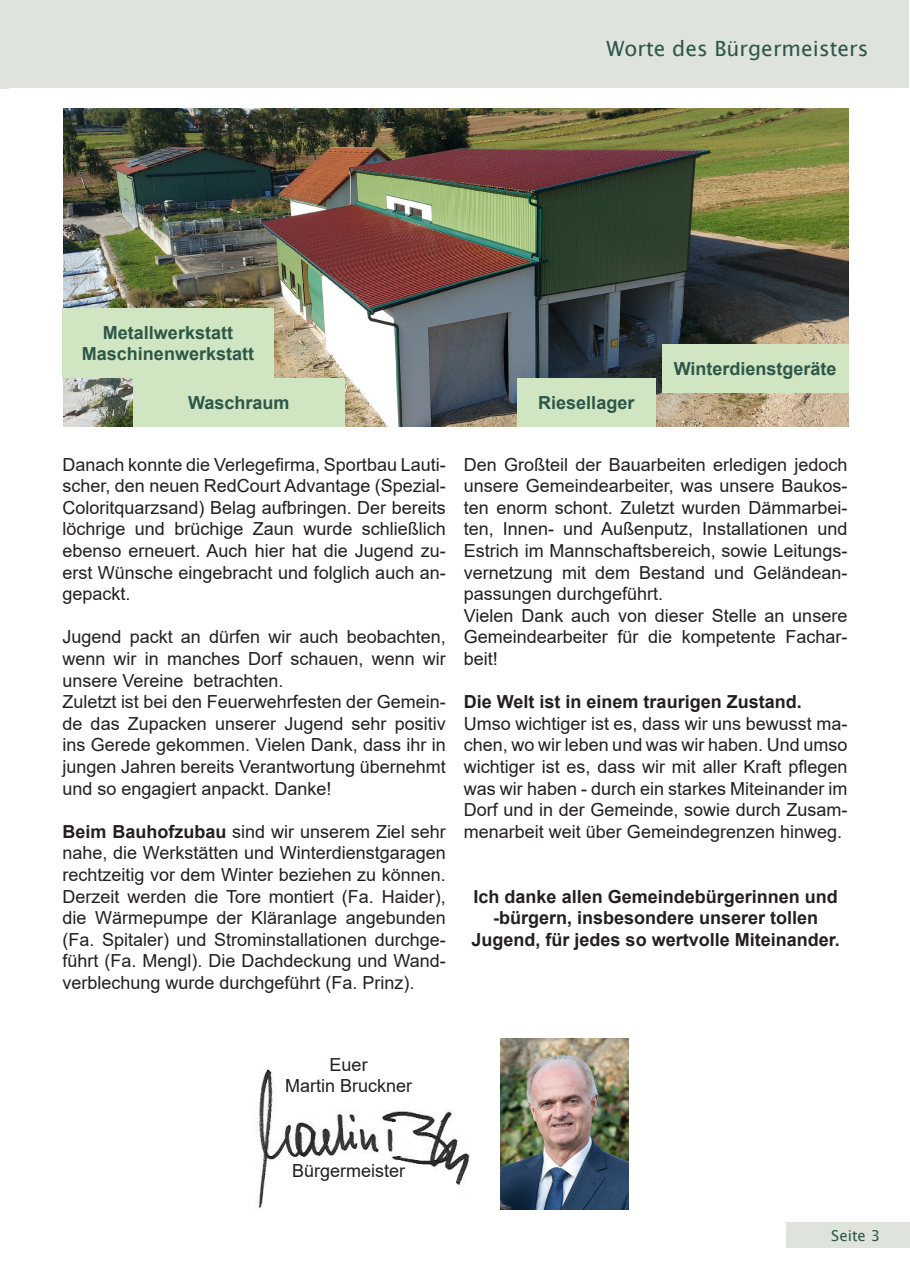
<style>
.page{position:relative;width:910px;height:1280px;background:#fff}
.page>*{position:absolute;margin:0;border:0;box-sizing:border-box;transform-origin:0 0}
.t1{font:21px "Lucida Sans Unicode";color:#2e5747}
.t2{font:18px/21.6px "Arial";color:#231f20;text-align:justify}
.t3{font:700 18px/21.6px "Arial";color:#231f20;text-align:center}
.t4{font:700 18px/21.6px "Arial";color:#2e5747;text-align:center}
.t5{font:15px "Lucida Sans Unicode";color:#2e5747}
.s1{font-weight:700}
</style>
<div class="page">
<div style="left:786px;top:1222px;width:124px;height:26px;background:#dee3db"></div>
<div style="left:0;top:1px;width:9px;height:88px;background:#dee3db"></div>
<div style="left:9px;top:1px;width:900px;height:87px;background:#dee3db"></div>
<img style="left:64px;top:108px;width:785px;height:319px">
<div style="left:62px;top:308px;width:212px;height:70px;background:#d0e6c3"></div>
<img style="left:256px;top:1069px;width:214px;height:140px">
<img style="left:500px;top:1039px;width:129px;height:170px">
<div style="left:133px;top:378px;width:211px;height:49px;background:#d0e6c3"></div>
<div style="left:517px;top:378px;width:139px;height:49px;background:#d0e6c3"></div>
<div style="left:662px;top:344px;width:186px;height:49px;background:#d0e6c3"></div>
<p class="t4" style="left:82px;top:322px;width:174px">Metallwerkstatt<br>Maschinenwerkstatt</p>
<p class="t1" style="left:607px;top:32px;width:263px">Worte des Bürgermeisters</p>
<p class="t4" style="left:674px;top:358px;width:164px">Winterdienstgeräte</p>
<p class="t4" style="left:188px;top:392px;width:103px">Waschraum</p>
<p class="t4" style="left:538px;top:392px;width:98px">Riesellager</p>
<p class="t2" style="left:62px;top:453px;width:385px">Danach konnte die Verlegefirma, Sportbau Lauti&shy;scher, den neuen RedCourt Advantage (Spezial-Coloritquarzsand) Belag aufbringen. Der bereits löchrige und brüchige Zaun wurde schließlich ebenso erneuert. Auch hier hat die Jugend zu&shy;erst Wünsche eingebracht und folglich auch an&shy;gepackt.</p>
<p class="t2" style="left:62px;top:626px;width:385px;text-align:left">Jugend packt an dürfen wir auch beobachten, wenn wir in manches Dorf schauen, wenn wir unsere Vereine betrachten.<br>Zuletzt ist bei den Feuerwehrfesten der Gemein&shy;de das Zupacken unserer Jugend sehr positiv ins Gerede gekommen. Vielen Dank, dass ihr in jungen Jahren bereits Verantwortung übernehmt und so engagiert anpackt. Danke!</p>
<p class="t2" style="left:62px;top:821px;width:385px"><span class="s1">Beim Bauhofzubau</span> sind wir unserem Ziel sehr nahe, die Werkstätten und Winterdienstgaragen rechtzeitig vor dem Winter beziehen zu können.<br>Derzeit werden die Tore montiert (Fa. Haider), die Wärmepumpe der Kläranlage angebunden (Fa. Spitaler) und Strominstallationen durchge&shy;führt (Fa. Mengl). Die Dachdeckung und Wand&shy;verblechung wurde durchgeführt (Fa. Prinz).</p>
<p class="t2" style="left:464px;top:453px;width:385px;text-align:left">Den Großteil der Bauarbeiten erledigen jedoch unsere Gemeindearbeiter, was unsere Baukos&shy;ten enorm schont. Zuletzt wurden Dämmarbei&shy;ten, Innen- und Außenputz, Installationen und Estrich im Mannschaftsbereich, sowie Leitungs&shy;vernetzung mit dem Bestand und Geländean&shy;passungen durchgeführt.<br>Vielen Dank auch von dieser Stelle an unsere Gemeindearbeiter für die kompetente Fachar&shy;beit!</p>
<p class="t3" style="left:464px;top:691px;width:339px">Die Welt ist in einem traurigen Zustand.</p>
<p class="t2" style="left:464px;top:713px;width:385px">Umso wichtiger ist es, dass wir uns bewusst ma&shy;chen, wo wir leben und was wir haben. Und umso wichtiger ist es, dass wir mit aller Kraft pflegen was wir haben - durch ein starkes Miteinander im Dorf und in der Gemeinde, sowie durch Zusam&shy;menarbeit weit über Gemeindegrenzen hinweg.</p>
<p class="t3" style="left:472px;top:886px;width:370px">Ich danke allen Gemeindebürgerinnen und -bürgern, insbesondere unserer tollen<br>Jugend, für jedes so wertvolle Miteinander.</p>
<p class="t2" style="left:285px;top:1053px;width:129px;text-align:center">Euer<br>Martin Bruckner</p>
<p class="t2" style="left:292px;top:1159px;width:115px">Bürgermeister</p>
<p class="t5" style="left:831px;top:1224px;width:50px">Seite 3</p>
</div>
